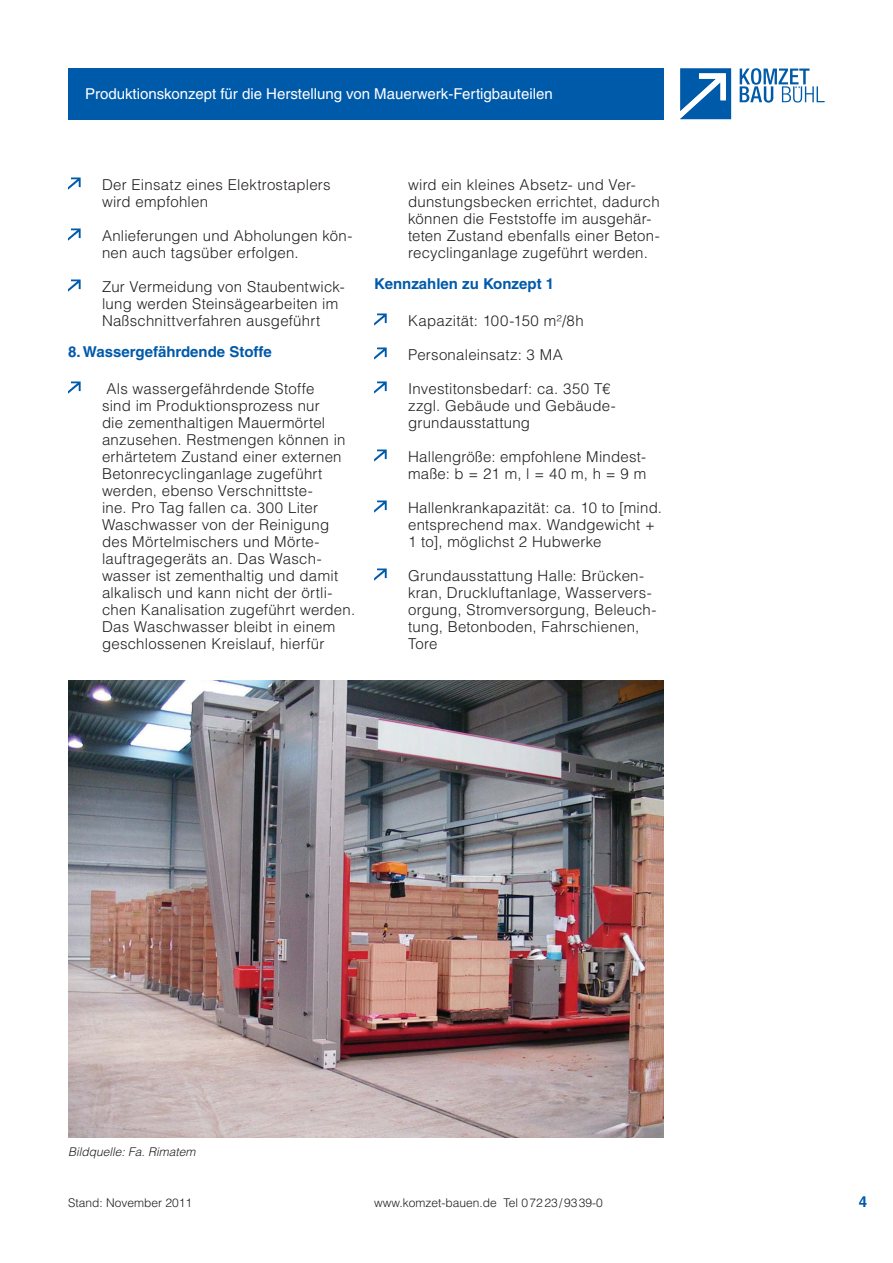
<style>
.page{position:relative;width:893px;height:1263px;background:#fff}
.page>*{position:absolute;margin:0;border:0;box-sizing:border-box;transform-origin:0 0}
.t1{font:300 15px/17px "Helvetica LT";letter-spacing:.015em;color:#231f20}
.t2{font:15px "Helvetica LT";color:#fff}
.t3{font:700 15px "Helvetica LT";color:#005aaa}
.t4{font:300 12px "Helvetica LT";color:#231f20}
.t5{font:italic 300 12px "Helvetica LT";color:#231f20}
</style>
<div class="page">
<div style="left:68px;top:68px;width:595px;height:51px;background:#005aaa"></div>
<svg style="left:680px;top:68px;width:51px;height:51px"></svg>
<svg style="left:740px;top:68px;width:84px;height:35px"></svg>
<svg style="left:68px;top:178px;width:13px;height:11px"></svg>
<svg style="left:68px;top:229px;width:13px;height:11px"></svg>
<svg style="left:68px;top:280px;width:13px;height:11px"></svg>
<svg style="left:68px;top:382px;width:13px;height:11px"></svg>
<svg style="left:374px;top:314px;width:13px;height:11px"></svg>
<svg style="left:374px;top:348px;width:13px;height:11px"></svg>
<svg style="left:374px;top:382px;width:13px;height:11px"></svg>
<svg style="left:374px;top:450px;width:13px;height:11px"></svg>
<svg style="left:374px;top:501px;width:13px;height:11px"></svg>
<svg style="left:374px;top:569px;width:13px;height:11px"></svg>
<img style="left:68px;top:680px;width:595px;height:457px">
<p class="t2" style="left:85px;top:88px;width:469px">Produktionskonzept für die Herstellung von Mauerwerk-Fertigbauteilen</p>
<p class="t1" style="left:102px;top:178px;width:230px">Der Einsatz eines Elektrostaplers wird empfohlen</p>
<p class="t1" style="left:102px;top:229px;width:252px">Anlieferungen und Abholungen kön&shy;nen auch tagsüber erfolgen.</p>
<p class="t1" style="left:102px;top:280px;width:244px">Zur Vermeidung von Staubentwick&shy;lung werden Steinsägearbeiten im<br>Naßschnittverfahren ausgeführt</p>
<p class="t3" style="left:68px;top:346px;width:205px">8. Wassergefährdende Stoffe</p>
<p class="t1" style="left:102px;top:382px;width:255px">Als wassergefährdende Stoffe<br>sind im Produktionsprozess nur<br>die zementhaltigen Mauermörtel anzusehen. Restmengen können in erhärtetem Zustand einer externen Betonrecyclinganlage zugeführt werden, ebenso Verschnittste-<br>ine. Pro Tag fallen ca. 300 Liter Waschwasser von der Reinigung des Mörtelmischers und Mörte&shy;lauftragegeräts an. Das Wasch&shy;wasser ist zementhaltig und damit alkalisch und kann nicht der örtli&shy;chen Kanalisation zugeführt werden.<br>Das Waschwasser bleibt in einem geschlossenen Kreislauf, hierfür</p>
<p class="t1" style="left:408px;top:178px;width:253px">wird ein kleines Absetz- und Ver&shy;dunstungsbecken errichtet, dadurch können die Feststoffe im ausgehär&shy;teten Zustand ebenfalls einer Beton&shy;recyclinganlage zugeführt werden.</p>
<p class="t3" style="left:374px;top:279px;width:182px">Kennzahlen zu Konzept 1</p>
<p class="t1" style="left:408px;top:314px;width:177px">Kapazität: 100-150 m²/8h</p>
<p class="t1" style="left:408px;top:348px;width:156px">Personaleinsatz: 3 MA</p>
<p class="t1" style="left:408px;top:382px;width:209px">Investitonsbedarf: ca. 350 T€ zzgl. Gebäude und Gebäude&shy;grundausstattung</p>
<p class="t1" style="left:408px;top:450px;width:240px">Hallengröße: empfohlene Mindest&shy;maße: b = 21 m, l = 40 m, h = 9 m</p>
<p class="t1" style="left:408px;top:501px;width:255px">Hallenkrankapazität: ca. 10 to [mind. entsprechend max. Wandgewicht +<br>1 to], möglichst 2 Hubwerke</p>
<p class="t1" style="left:408px;top:569px;width:250px">Grundausstattung Halle: Brücken&shy;kran, Druckluftanlage, Wasservers&shy;orgung, Stromversorgung, Beleuch&shy;tung, Betonboden, Fahrschienen,<br>Tore</p>
<p class="t5" style="left:68px;top:1148px;width:129px">Bildquelle: Fa. Rimatem</p>
<p class="t4" style="left:68px;top:1199px;width:125px">Stand: November 2011</p>
<p class="t4" style="left:374px;top:1199px;width:230px">www.komzet-bauen.de Tel 0 72 23 / 93 39-0</p>
<p class="t3" style="left:859px;top:1197px;width:10px">4</p>
</div>
